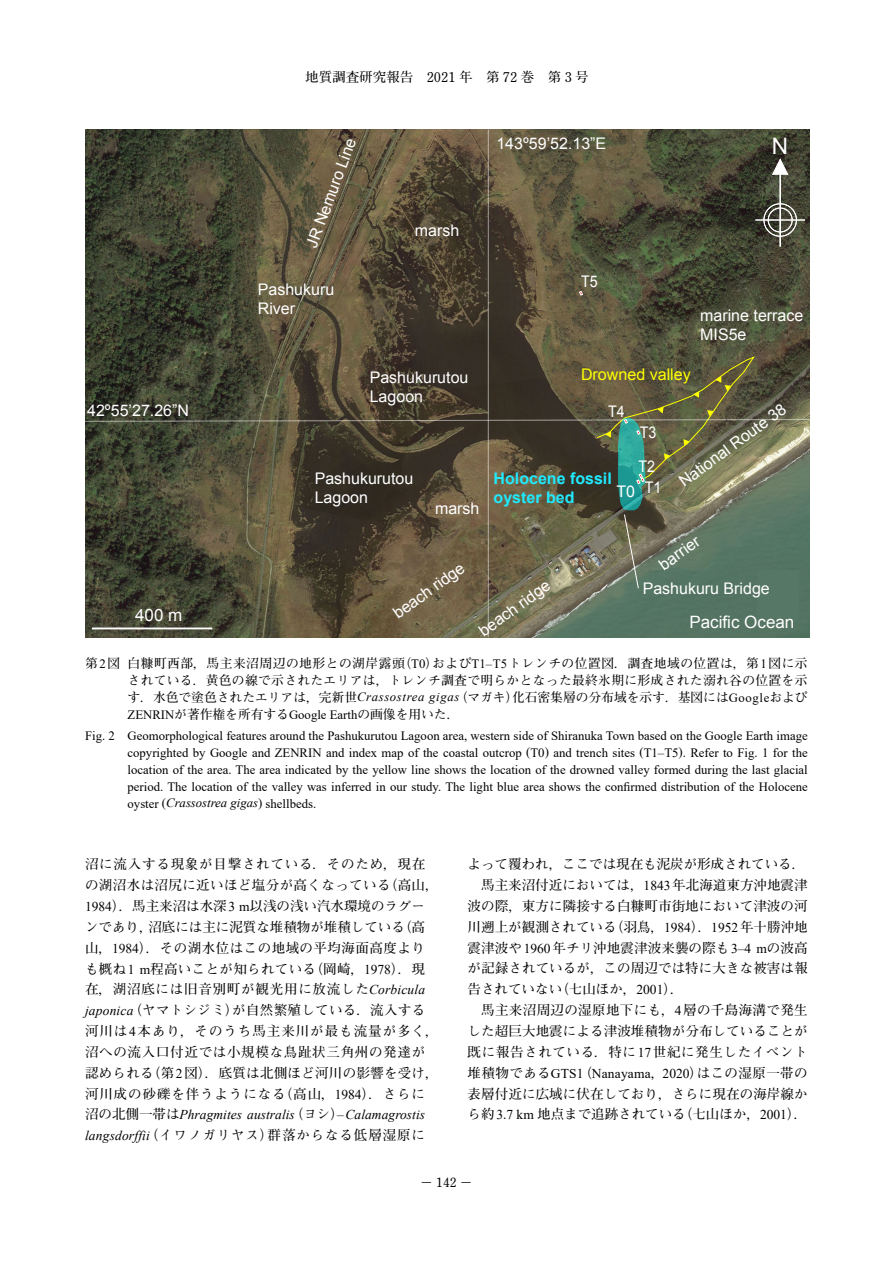
<style>
.page{position:relative;width:893px;height:1263px;background:#fff}
.page>*{position:absolute;margin:0;border:0;box-sizing:border-box;transform-origin:0 0}
.t1{font:22.65px "Arial";color:#fff}
.t2{font:16.95px "Arial";color:#fff}
.t3{font:16.05px/19.2px "Arial";color:#fff}
.t4{font:700 16.05px/19.2px "Arial";color:#1feaff}
.t5{font:16.05px "Arial";color:#ff0}
.t6{font:16.05px "Arial";color:#fff;scale:.89 1}
.t7{font:700 13.5px/20.9px "Futo Min A101 Pro";letter-spacing:.02em;color:#000}
.t8{font:700 13.5px "Futo Min A101 Pro";color:#000}
.t9{font:italic 13.5px "Times New Roman";letter-spacing:.005em;color:#000}
.t10{font:700 13.5px "Futo Min A101 Pro";letter-spacing:.065em;color:#000}
.t11{font:700 13.5px "Futo Min A101 Pro";letter-spacing:.045em;color:#000}
.t12{font:12.75px/17px "Times New Roman";color:#000}
.t13{font:700 12.75px/17px "Futo Min A101 Pro";color:#000;text-align:justify}
.s1{font-family:"Times New Roman";font-weight:400}
.s2{font-family:"Times New Roman";font-weight:400;font-style:italic}
.s3{font-family:"Futo Min A101 Pro";font-weight:700}
.s4{font-style:italic}
.s5{font-family:"Futo Min A101 Pro";font-weight:700;font-style:normal}
.s6{font-style:normal}
</style>
<div class="page">
<img style="left:85px;top:130px;width:724px;height:507px">
<div style="left:758px;top:571px;width:40px;height:47px;background:#567765"></div>
<hr style="left:488px;top:130px;width:1px;height:507px;background:#fff">
<svg style="left:579px;top:291px;width:4px;height:5px"></svg>
<hr style="left:93px;top:627px;width:118px;height:2px;background:#fff">
<div style="left:763px;top:203px;width:34px;height:34px;border:1px solid #fff;border-radius:50%"></div>
<div style="left:768px;top:208px;width:25px;height:24px;border:1px solid #fff;border-radius:50%"></div>
<hr style="left:755px;top:220px;width:50px;height:1px;background:#fff">
<hr style="left:780px;top:165px;width:1px;height:82px;background:#fff">
<svg style="left:771px;top:157px;width:18px;height:19px"></svg>
<svg style="left:85px;top:355px;width:724px;height:234px;background:#54533f"></svg>
<p class="t8" style="left:305px;top:67px;width:285px">地質調査研究報告　2021 年　第 72 巻　第 3 号</p>
<p class="t3" style="left:87px;top:401px;width:103px">42º55’27.26”N</p>
<p class="t3" style="left:302px;top:243px;width:117px;rotate:-69deg">JR Nemuro Line</p>
<p class="t3" style="left:258px;top:280px;width:78px">Pashukuru<br>River</p>
<p class="t3" style="left:415px;top:221px;width:46px">marsh</p>
<p class="t3" style="left:496px;top:134px;width:111px">143º59’52.13”E</p>
<h1 class="t1" style="left:772px;top:131px;width:18px">N</h1>
<p class="t6" style="left:581px;top:271px;width:20px">T5</p>
<p class="t3" style="left:700px;top:306px;width:105px">marine terrace<br>MIS5e</p>
<p class="t3" style="left:370px;top:368px;width:100px">Pashukurutou</p>
<p class="t5" style="left:581px;top:363px;width:111px">Drowned valley</p>
<p class="t3" style="left:370px;top:387px;width:55px">Lagoon</p>
<p class="t3" style="left:675px;top:475px;width:130px;rotate:-36deg">National Route 38</p>
<p class="t6" style="left:608px;top:401px;width:20px">T4</p>
<p class="t6" style="left:640px;top:421px;width:20px">T3</p>
<p class="t6" style="left:638px;top:456px;width:20px">T2</p>
<p class="t4" style="left:494px;top:469px;width:120px">Holocene fossil oyster bed</p>
<p class="t3" style="left:616px;top:480px;width:46px">T0 T1</p>
<p class="t3" style="left:315px;top:469px;width:100px">Pashukurutou<br>Lagoon</p>
<p class="t3" style="left:435px;top:499px;width:46px">marsh</p>
<p class="t3" style="left:655px;top:558px;width:48px;rotate:-35deg">barrier</p>
<p class="t3" style="left:389px;top:607px;width:85px;rotate:-36deg">beach ridge</p>
<p class="t13" style="left:128px;top:653px;width:682px;text-indent:-43px">第<span class="s1">2</span>図 白糠町西部，馬主来沼周辺の地形との湖岸露頭（<span class="s1">T0</span>）および<span class="s1">T1–T5</span>トレンチの位置図．調査地域の位置は，第<span class="s1">1</span>図に示されている．黄色の線で示されたエリアは，トレンチ調査で明らかとなった最終氷期に形成された溺れ谷の位置を示す．水色で塗色されたエリアは，完新世<span class="s2">Crassostrea gigas</span>（マガキ）化石密集層の分布域を示す．基図には<span class="s1">Google</span>および</p>
<p class="t12" style="left:85px;top:703px;width:724px;line-height:21.3px;text-indent:43px">ZENRIN<span class="s3">が著作権を所有する</span>Google Earth<span class="s3">の画像を用いた．<br></span>Fig. 2 Geomorphological features around the Pashukurutou Lagoon area, western side of Shiranuka Town based on the Google Earth image</p>
<p class="t12" style="left:128px;top:744px;width:682px;text-align:justify">copyrighted by Google and ZENRIN and index map of the coastal outcrop (T0) and trench sites (T1–T5). Refer to Fig. 1 for the location of the area. The area indicated by the yellow line shows the location of the drowned valley formed during the last glacial period. The location of the valley was inferred in our study. The light blue area shows the confirmed distribution of the Holocene oyster (<span class="s4">Crassostrea gigas</span>) shellbeds.</p>
<p class="t3" style="left:475px;top:625px;width:85px;rotate:-36deg">beach ridge</p>
<p class="t3" style="left:643px;top:579px;width:129px">Pashukuru Bridge</p>
<p class="t2" style="left:135px;top:604px;width:49px">400 m</p>
<p class="t2" style="left:689px;top:611px;width:106px">Pacific Ocean</p>
<p class="t7" style="left:85px;top:852px;width:355px">沼に流入する現象が目撃されている．そのため，現在の湖沼水は沼尻に近いほど塩分が高くなっている（高山，<br><span class="s1">1984</span>）．馬主来沼は水深<span class="s1">3 m</span>以浅の浅い汽水環境のラグーンであり，沼底には主に泥質な堆積物が堆積している（高山，<span class="s1">1984</span>）．その湖水位はこの地域の平均海面高度よりも概ね<span class="s1">1 m</span>程高いことが知られている（岡崎，<span class="s1">1978</span>）．現在，湖沼底には旧音別町が観光用に放流した<span class="s2">Corbicula japonica</span>（ヤマトシジミ）が自然繁殖している．流入する河川は<span class="s1">4</span>本あり，そのうち馬主来川が最も流量が多く，沼への流入口付近では小規模な鳥趾状三角州の発達が認められる（第<span class="s1">2</span>図）．底質は北側ほど河川の影響を受け，河川成の砂礫を伴うようになる（高山，<span class="s1">1984</span>）．さらに</p>
<p class="t9" style="left:85px;top:1105px;width:341px"><span class="s5">沼の北側一帯は</span>Phragmites australis<span class="s5">（ヨシ）</span><span class="s6">–</span>Calamagrostis</p>
<p class="t10" style="left:85px;top:1125px;width:341px"><span class="s2">langsdorffii</span>（イワノガリヤス）群落からなる低層湿原に</p>
<p class="t8" style="left:468px;top:853px;width:339px">よって覆われ，ここでは現在も泥炭が形成されている．</p>
<p class="t7" style="left:481px;top:873px;width:328px">馬主来沼付近においては，<span class="s1">1843</span>年北海道東方沖地震津</p>
<p class="t7" style="left:468px;top:894px;width:341px">波の際，東方に隣接する白糠町市街地において津波の河</p>
<p class="t7" style="left:468px;top:914px;width:342px">川遡上が観測されている（羽鳥，<span class="s1">1984</span>）．<span class="s1">1952</span>年十勝沖地</p>
<p class="t7" style="left:468px;top:935px;width:342px">震津波や<span class="s1">1960</span>年チリ沖地震津波来襲の際も<span class="s1">3–4 m</span>の波高</p>
<p class="t7" style="left:468px;top:956px;width:341px">が記録されているが，この周辺では特に大きな被害は報</p>
<p class="t8" style="left:468px;top:979px;width:217px">告されていない（七山ほか，<span class="s1">2001</span>）．</p>
<p class="t7" style="left:481px;top:998px;width:328px">馬主来沼周辺の湿原地下にも，<span class="s1">4</span>層の千島海溝で発生</p>
<p class="t7" style="left:468px;top:1019px;width:342px">した超巨大地震による津波堆積物が分布していることが</p>
<p class="t11" style="left:468px;top:1041px;width:342px">既に報告されている．特に<span class="s1">17</span>世紀に発生したイベント</p>
<p class="t7" style="left:468px;top:1060px;width:342px">堆積物である<span class="s1">GTS1</span>（<span class="s1">Nanayama</span>，<span class="s1">2020</span>）はこの湿原一帯の</p>
<p class="t7" style="left:468px;top:1081px;width:341px">表層付近に広域に伏在しており，さらに現在の海岸線か</p>
<p class="t8" style="left:468px;top:1104px;width:341px">ら約<span class="s1">3.7 km</span> 地点まで追跡されている（七山ほか，<span class="s1">2001</span>）．</p>
<p class="t13" style="left:420px;top:1172px;width:54px">− 142 −</p>
</div>
